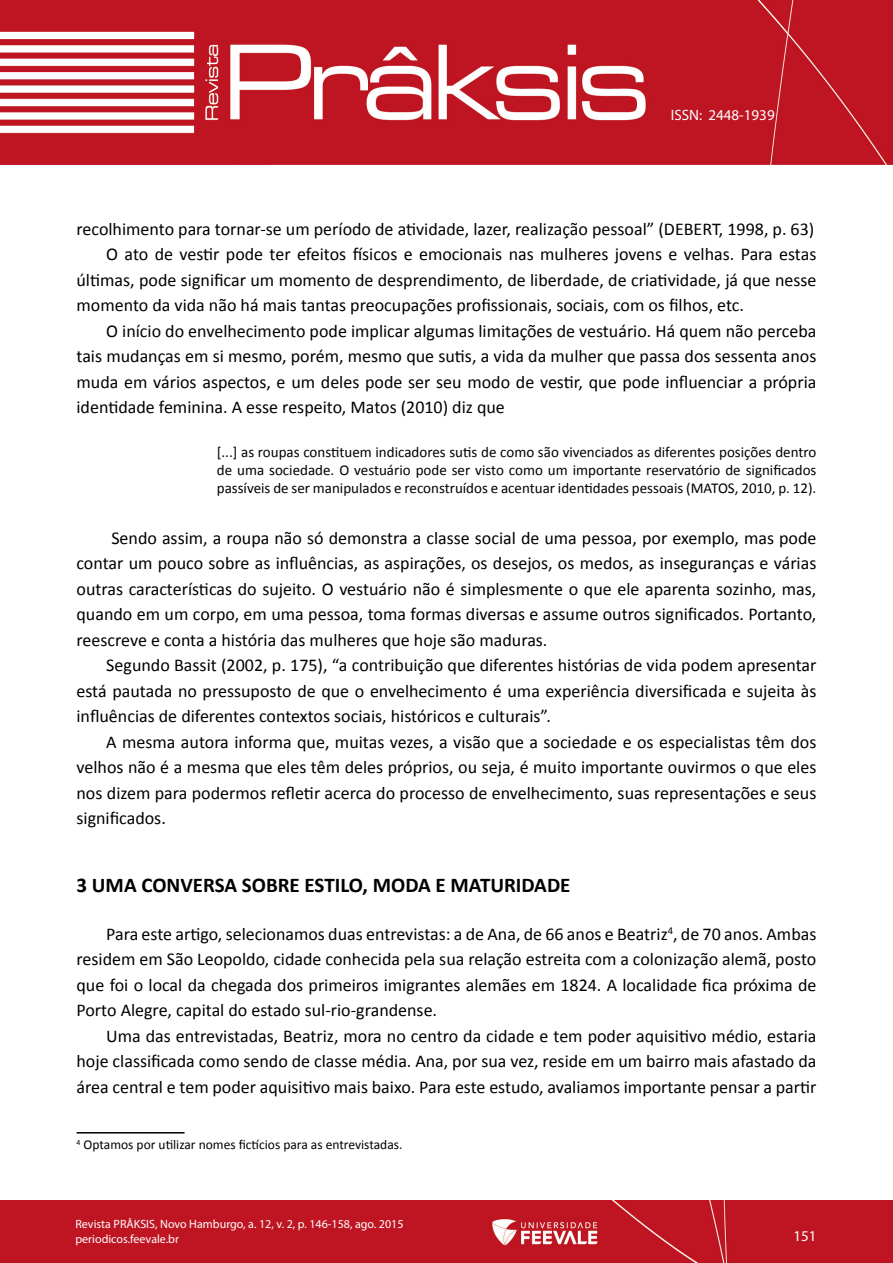
<style>
.page{position:relative;width:893px;height:1263px;background:#fff}
.page>*{position:absolute;margin:0;border:0;box-sizing:border-box;transform-origin:0 0}
.t1{font:700 21px "Calibri";color:#000}
.t2{font:18px/25.5px "Calibri";color:#000;text-align:justify}
.t3{font:15px/18px "Calibri";color:#000;text-align:justify}
.t4{font:15px "Myriad Pro";color:#fff}
.t5{font:13.5px "Calibri";color:#000}
.t6{font:12px/15px "Myriad Pro";color:#fff}
</style>
<div class="page">
<div style="left:0;top:1201px;width:893px;height:62px;background:#bf1522"></div>
<img style="left:0;top:0;width:893px;height:164px">
<hr style="left:77px;top:1132px;width:108px;height:1px;background:#000">
<p class="t4" style="left:671px;top:106px;width:105px">ISSN: 2448-1939</p>
<p class="t2" style="left:77px;top:216px;width:739px">recolhimento para tornar-se um período de atividade, lazer, realização pessoal” (DEBERT, 1998, p. 63)</p>
<p class="t2" style="left:106px;top:241px;width:712px">O ato de vestir pode ter efeitos físicos e emocionais nas mulheres jovens e velhas. Para estas</p>
<p class="t2" style="left:77px;top:267px;width:741px">últimas, pode significar um momento de desprendimento, de liberdade, de criatividade, já que nesse</p>
<p class="t2" style="left:77px;top:292px;width:669px">momento da vida não há mais tantas preocupações profissionais, sociais, com os filhos, etc.</p>
<p class="t2" style="left:106px;top:318px;width:712px">O início do envelhecimento pode implicar algumas limitações de vestuário. Há quem não perceba</p>
<p class="t2" style="left:77px;top:343px;width:741px">tais mudanças em si mesmo, porém, mesmo que sutis, a vida da mulher que passa dos sessenta anos</p>
<p class="t2" style="left:77px;top:369px;width:741px">muda em vários aspectos, e um deles pode ser seu modo de vestir, que pode influenciar a própria</p>
<p class="t2" style="left:77px;top:394px;width:430px">identidade feminina. A esse respeito, Matos (2010) diz que</p>
<p class="t3" style="left:217px;top:443px;width:601px">[...] as roupas constituem indicadores sutis de como são vivenciados as diferentes posições dentro de uma sociedade. O vestuário pode ser visto como um importante reservatório de significados passíveis de ser manipulados e reconstruídos e acentuar identidades pessoais (MATOS, 2010, p. 12).</p>
<p class="t2" style="left:77px;top:525px;width:741px;text-indent:35px">Sendo assim, a roupa não só demonstra a classe social de uma pessoa, por exemplo, mas pode contar um pouco sobre as influências, as aspirações, os desejos, os medos, as inseguranças e várias outras características do sujeito. O vestuário não é simplesmente o que ele aparenta sozinho, mas, quando em um corpo, em uma pessoa, toma formas diversas e assume outros significados. Portanto, reescreve e conta a história das mulheres que hoje são maduras.</p>
<p class="t2" style="left:77px;top:652px;width:741px;text-indent:30px">Segundo Bassit (2002, p. 175), “a contribuição que diferentes histórias de vida podem apresentar está pautada no pressuposto de que o envelhecimento é uma experiência diversificada e sujeita às influências de diferentes contextos sociais, históricos e culturais”.</p>
<p class="t2" style="left:77px;top:729px;width:741px;text-indent:30px">A mesma autora informa que, muitas vezes, a visão que a sociedade e os especialistas têm dos velhos não é a mesma que eles têm deles próprios, ou seja, é muito importante ouvirmos o que eles nos dizem para podermos refletir acerca do processo de envelhecimento, suas representações e seus significados.</p>
<p class="t1" style="left:77px;top:871px;width:495px">3 UMA CONVERSA SOBRE ESTILO, MODA E MATURIDADE</p>
<p class="t2" style="left:77px;top:921px;width:741px;text-indent:30px">Para este artigo, selecionamos duas entrevistas: a de Ana, de 66 anos e Beatriz<sup>4</sup>, de 70 anos. Ambas residem em São Leopoldo, cidade conhecida pela sua relação estreita com a colonização alemã, posto que foi o local da chegada dos primeiros imigrantes alemães em 1824. A localidade fica próxima de Porto Alegre, capital do estado sul-rio-grandense.</p>
<p class="t2" style="left:77px;top:1023px;width:741px;text-indent:30px">Uma das entrevistadas, Beatriz, mora no centro da cidade e tem poder aquisitivo médio, estaria hoje classificada como sendo de classe média. Ana, por sua vez, reside em um bairro mais afastado da área central e tem poder aquisitivo mais baixo. Para este estudo, avaliamos importante pensar a partir</p>
<p class="t5" style="left:77px;top:1136px;width:327px"><sup>4</sup> Optamos por utilizar nomes fictícios para as entrevistadas.</p>
<p class="t6" style="left:75px;top:1216px;width:330px">Revista PRÂKSIS, Novo Hamburgo, a. 12, v. 2, p. 146-158, ago. 2015 periodicos.feevale.br</p>
<p class="t4" style="left:793px;top:1227px;width:25px">151</p>
</div>
